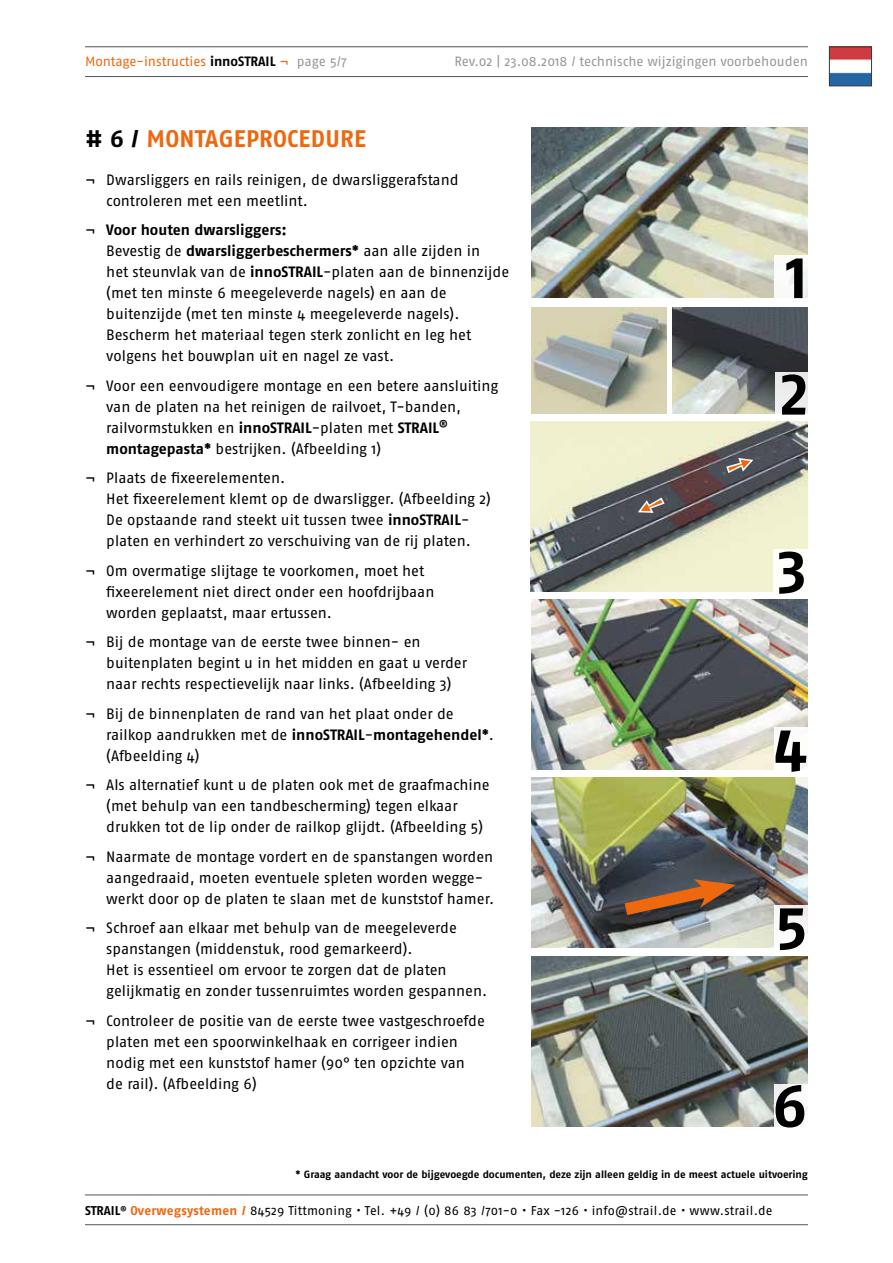
<style>
.page{position:relative;width:893px;height:1263px;background:#fff}
.page>*{position:absolute;margin:0;border:0;box-sizing:border-box;transform-origin:0 0}
.t1{font:700 60px "Fago Pro";color:#000}
.t2{font:700 24px "Fago Pro";letter-spacing:.01em;color:#ed680f}
.t3{font:15px/21px "Fago Pro";letter-spacing:-.005em;color:#000}
.t4{font:13.5px "Fago Pro";letter-spacing:-.005em;color:#969798}
.t5{font:13.5px "Fago Pro";letter-spacing:-.005em;color:#ed680f}
.t6{font:12.75px "Fago Pro";letter-spacing:.015em;color:#000}
.t7{font:700 10.5px "Fago Pro";color:#000}
.s1{font-weight:700;color:#000}
.s2{color:#969798}
.s3{color:#000}
.s4{font-weight:700}
.s5{font-weight:700;color:#ed680f}
</style>
<div class="page">
<hr style="left:85px;top:47px;width:723px;height:1px;background:#535454">
<hr style="left:85px;top:76px;width:723px;height:1px;background:#535454">
<hr style="left:85px;top:1195px;width:723px;height:1px;background:#535454">
<hr style="left:85px;top:1224px;width:723px;height:1px;background:#535454">
<img style="left:831px;top:49px;width:39px;height:35px">
<div style="left:829px;top:47px;width:43px;height:39px;border:1px solid #393a39"></div>
<img style="left:531px;top:600px;width:277px;height:170px">
<img style="left:531px;top:128px;width:277px;height:170px">
<img style="left:531px;top:777px;width:277px;height:170px">
<svg style="left:612px;top:875px;width:124px;height:48px"></svg>
<img style="left:531px;top:957px;width:277px;height:170px">
<img style="left:531px;top:422px;width:276px;height:170px">
<img style="left:531px;top:308px;width:277px;height:106px">
<hr style="left:668px;top:304px;width:4px;height:111px;background:#fff">
<div style="left:774px;top:256px;width:34px;height:42px;background:#f9faf8"></div>
<div style="left:774px;top:549px;width:34px;height:43px;background:#fff"></div>
<div style="left:775px;top:372px;width:34px;height:43px;background:#ebecec"></div>
<div style="left:774px;top:728px;width:34px;height:42px;background:#fff"></div>
<div style="left:774px;top:905px;width:34px;height:43px;background:linear-gradient(to right,#fafaf9,#f6f5f5)"></div>
<div style="left:774px;top:1084px;width:34px;height:43px;background:#f8f8f7"></div>
<svg style="left:725px;top:457px;width:30px;height:17px"></svg>
<svg style="left:636px;top:496px;width:30px;height:18px"></svg>
<p class="t5" style="left:85px;top:53px;width:263px">Montage-instructies <span class="s1">innoSTRAIL</span> ¬ <span class="s2">page 5/7</span></p>
<p class="t4" style="left:455px;top:53px;width:355px">Rev.02 | 23.08.2018 / technische wijzigingen voorbehouden</p>
<h2 class="t2" style="left:85px;top:124px;width:282px"><span class="s3"># 6 /</span> MONTAGEPROCEDURE</h2>
<p class="t3" style="left:106px;top:169px;width:354px;text-indent:-21px">¬ Dwarsliggers en rails reinigen, de dwarsliggerafstand controleren met een meetlint.</p>
<p class="t3" style="left:106px;top:219px;width:404px;text-indent:-21px">¬ <span class="s4">Voor houten dwarsliggers:<br></span>Bevestig de <span class="s4">dwarsliggerbeschermers*</span> aan alle zijden in<br>het steunvlak van de <span class="s4">innoSTRAIL</span>-platen aan de binnenzijde (met ten minste 6 meegeleverde nagels) en aan de buitenzijde (met ten minste 4 meegeleverde nagels).<br>Bescherm het materiaal tegen sterk zonlicht en leg het volgens het bouwplan uit en nagel ze vast.</p>
<p class="t3" style="left:106px;top:375px;width:393px;text-indent:-21px">¬ Voor een eenvoudigere montage en een betere aansluiting van de platen na het reinigen de railvoet, T-banden, railvormstukken en <span class="s4">innoSTRAIL</span>-platen met <span class="s4">STRAIL</span><sup>® </sup><span class="s4">montagepasta*</span> bestrijken. (Afbeelding 1)</p>
<p class="t3" style="left:106px;top:467px;width:386px;text-indent:-21px">¬ Plaats de fixeerelementen.<br>Het fixeerelement klemt op de dwarsligger. (Afbeelding 2)<br>De opstaande rand steekt uit tussen twee <span class="s4">innoSTRAIL&shy;</span>platen en verhindert zo verschuiving van de rij platen.</p>
<p class="t3" style="left:106px;top:560px;width:330px;text-indent:-21px">¬ Om overmatige slijtage te voorkomen, moet het fixeerelement niet direct onder een hoofdrijbaan worden geplaatst, maar ertussen.</p>
<p class="t3" style="left:106px;top:631px;width:362px;text-indent:-21px">¬ Bij de montage van de eerste twee binnen- en buitenplaten begint u in het midden en gaat u verder naar rechts respectievelijk naar links. (Afbeelding 3)</p>
<p class="t3" style="left:106px;top:703px;width:389px;text-indent:-21px">¬ Bij de binnenplaten de rand van het plaat onder de railkop aandrukken met de <span class="s4">innoSTRAIL</span>-<span class="s4">montagehendel*</span>. (Afbeelding 4)</p>
<p class="t3" style="left:106px;top:774px;width:385px;text-indent:-21px">¬ Als alternatief kunt u de platen ook met de graafmachine (met behulp van een tandbescherming) tegen elkaar drukken tot de lip onder de railkop glijdt. (Afbeelding 5)</p>
<p class="t3" style="left:106px;top:846px;width:389px;text-indent:-21px">¬ Naarmate de montage vordert en de spanstangen worden aangedraaid, moeten eventuele spleten worden wegge&shy;werkt door op de platen te slaan met de kunststof hamer.</p>
<p class="t3" style="left:106px;top:917px;width:382px;text-indent:-21px">¬ Schroef aan elkaar met behulp van de meegeleverde spanstangen (middenstuk, rood gemarkeerd).<br>Het is essentieel om ervoor te zorgen dat de platen gelijkmatig en zonder tussenruimtes worden gespannen.</p>
<p class="t3" style="left:106px;top:1010px;width:380px;text-indent:-21px">¬ Controleer de positie van de eerste twee vastgeschroefde platen met een spoorwinkelhaak en corrigeer indien nodig met een kunststof hamer (90° ten opzichte van de rail). (Afbeelding 6)</p>
<h1 class="t1" style="left:786px;top:241px;width:23px">1</h1>
<h1 class="t1" style="left:780px;top:358px;width:30px">2</h1>
<h1 class="t1" style="left:777px;top:535px;width:31px">3</h1>
<h1 class="t1" style="left:774px;top:713px;width:35px">4</h1>
<h1 class="t1" style="left:775px;top:891px;width:34px">5</h1>
<h1 class="t1" style="left:772px;top:1070px;width:36px">6</h1>
<p class="t7" style="left:296px;top:1168px;width:514px">* Graag aandacht voor de bijgevoegde documenten, deze zijn alleen geldig in de meest actuele uitvoering</p>
<p class="t6" style="left:85px;top:1203px;width:689px"><span class="s4">STRAIL</span><sup>®</sup> <span class="s5">Overwegsystemen /</span> 84529 Tittmoning • Tel. +49 / (0) 86 83 /701-0 • Fax -126 • info@strail.de • www.strail.de</p>
</div>
